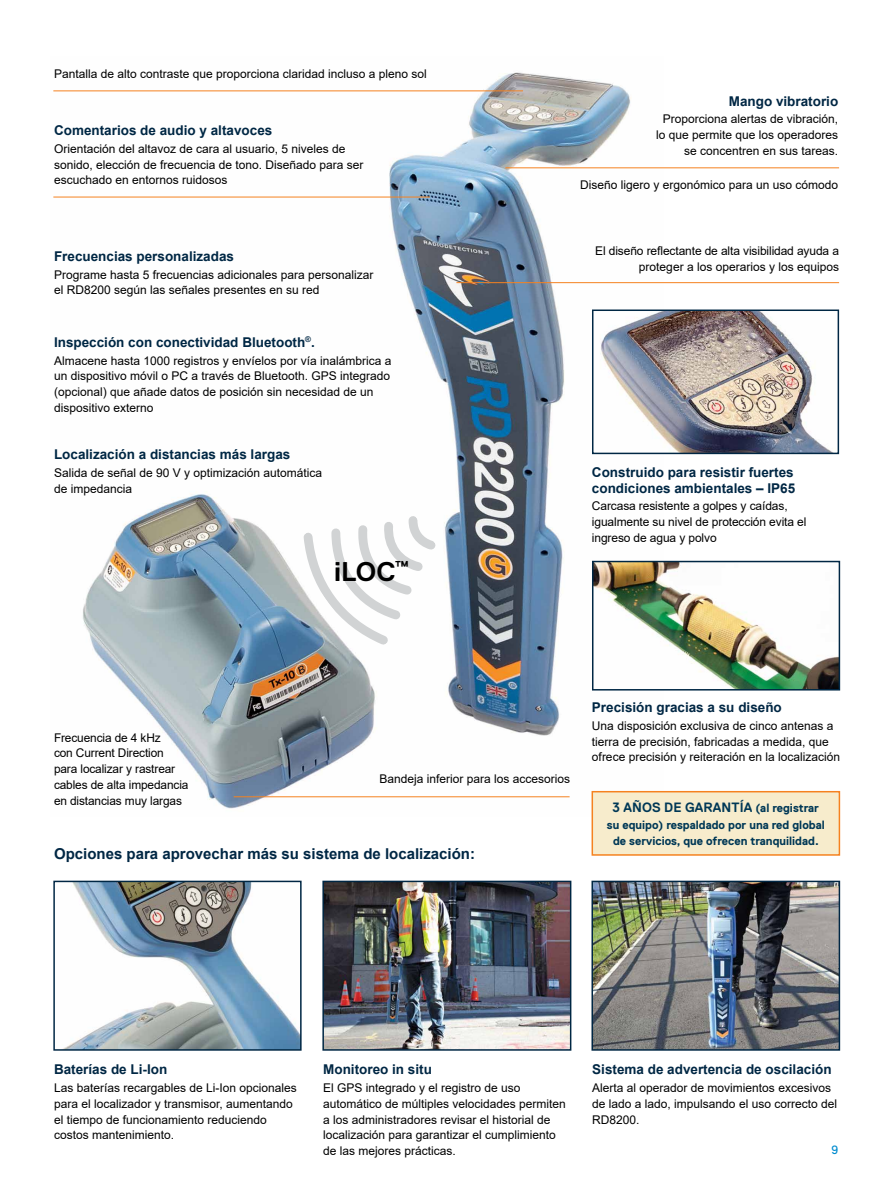
<style>
.page{position:relative;width:893px;height:1187px;background:#fff}
.page>*{position:absolute;margin:0;border:0;box-sizing:border-box;transform-origin:0 0}
.t1{font:700 27px "Replica Std";color:#000}
.t2{font:700 15px "Arial";color:#002744}
.t3{font:700 13.5px/15.8px "Arial";color:#002744}
.t4{font:700 13.5px "Replica Std";letter-spacing:.01em;color:#003856}
.t5{font:12px/15.8px "Arial";color:#000}
.t6{font:700 12px/16.5px "Replica Std";color:#003856;text-align:center}
.t7{font:12px "Replica Std";color:#008ccf}
.s1{font-size:12px}
</style>
<div class="page">
<img style="left:53px;top:72px;width:611px;height:737px">
<img style="left:325px;top:883px;width:243px;height:164px">
<div style="left:322px;top:880px;width:249px;height:170px;border:2px solid #002744"></div>
<img style="left:594px;top:883px;width:243px;height:164px">
<div style="left:591px;top:880px;width:249px;height:170px;border:2px solid #002744"></div>
<img style="left:66px;top:883px;width:233px;height:164px">
<div style="left:53px;top:880px;width:249px;height:170px;border:2px solid #002744"></div>
<img style="left:595px;top:312px;width:236px;height:139px">
<div style="left:592px;top:309px;width:247px;height:145px;border:2px solid #002744"></div>
<img style="left:595px;top:563px;width:242px;height:124px">
<div style="left:592px;top:560px;width:248px;height:130px;border:2px solid #002744"></div>
<div style="left:592px;top:791px;width:247px;height:63px;background:#f7eccc"></div>
<div style="left:591px;top:790px;width:249px;height:65px;border:2px solid #f58220"></div>
<hr style="left:53px;top:90px;width:470px;height:1px;background:#f58220">
<hr style="left:456px;top:282px;width:383px;height:1px;background:#f58220">
<svg style="left:298px;top:511px;width:144px;height:140px"></svg>
<hr style="left:234px;top:796px;width:336px;height:1px;background:#f58220">
<hr style="left:505px;top:167px;width:334px;height:1px;background:#f58220">
<hr style="left:53px;top:197px;width:377px;height:1px;background:#f58220">
<p class="t5" style="left:54px;top:66px;width:374px">Pantalla de alto contraste que proporciona claridad incluso a pleno sol</p>
<p class="t3" style="left:54px;top:122px;width:220px">Comentarios de audio y altavoces</p>
<p class="t5" style="left:54px;top:141px;width:311px">Orientación del altavoz de cara al usuario, 5 niveles de sonido, elección de frecuencia de tono. Diseñado para ser escuchado en entornos ruidosos</p>
<p class="t3" style="left:54px;top:248px;width:182px">Frecuencias personalizadas</p>
<p class="t5" style="left:54px;top:266px;width:321px">Programe hasta 5 frecuencias adicionales para personalizar el RD8200 según las señales presentes en su red</p>
<p class="t3" style="left:54px;top:334px;width:262px">Inspección con conectividad Bluetooth<sup>®</sup>.</p>
<p class="t5" style="left:54px;top:352px;width:339px">Almacene hasta 1000 registros y envíelos por vía inalámbrica a un dispositivo móvil o PC a través de Bluetooth. GPS integrado (opcional) que añade datos de posición sin necesidad de un dispositivo externo</p>
<p class="t3" style="left:54px;top:447px;width:238px">Localización a distancias más largas</p>
<p class="t5" style="left:54px;top:465px;width:270px">Salida de señal de 90 V y optimización automática de impedancia</p>
<h1 class="t1" style="left:334px;top:556px;width:76px">iLOC<sup>™</sup></h1>
<p class="t3" style="left:729px;top:93px;width:111px">Mango vibratorio</p>
<p class="t5" style="left:656px;top:111px;width:184px;text-align:right">Proporciona alertas de vibración, lo que permite que los operadores se concentren en sus tareas.</p>
<p class="t5" style="left:580px;top:176px;width:260px">Diseño ligero y ergonómico para un uso cómodo</p>
<p class="t5" style="left:595px;top:243px;width:245px;text-align:right">El diseño reflectante de alta visibilidad ayuda a proteger a los operarios y los equipos</p>
<p class="t3" style="left:592px;top:464px;width:205px">Construido para resistir fuertes condiciones ambientales – IP65</p>
<p class="t5" style="left:592px;top:498px;width:216px">Carcasa resistente a golpes y caídas, igualmente su nivel de protección evita el ingreso de agua y polvo</p>
<p class="t5" style="left:54px;top:729px;width:136px">Frecuencia de 4 kHz<br>con Current Direction para localizar y rastrear cables de alta impedancia en distancias muy largas</p>
<p class="t5" style="left:380px;top:771px;width:192px">Bandeja inferior para los accesorios</p>
<p class="t2" style="left:54px;top:842px;width:423px">Opciones para aprovechar más su sistema de localización:</p>
<p class="t3" style="left:592px;top:699px;width:191px">Precisión gracias a su diseño</p>
<p class="t5" style="left:592px;top:717px;width:250px">Una disposición exclusiva de cinco antenas a tierra de precisión, fabricadas a medida, que ofrece precisión y reiteración en la localización</p>
<p class="t4" style="left:613px;top:799px;width:208px">3 AÑOS DE GARANTÍA <span class="s1">(al registrar</span></p>
<p class="t6" style="left:607px;top:816px;width:219px">su equipo) respaldado por una red global de servicios, que ofrecen tranquilidad.</p>
<p class="t3" style="left:54px;top:1061px;width:115px">Baterías de Li-Ion</p>
<p class="t5" style="left:54px;top:1079px;width:244px">Las baterías recargables de Li-Ion opcionales para el localizador y transmisor, aumentando el tiempo de funcionamiento reduciendo costos mantenimiento.</p>
<p class="t3" style="left:323px;top:1061px;width:110px">Monitoreo in situ</p>
<p class="t5" style="left:323px;top:1079px;width:244px">El GPS integrado y el registro de uso automático de múltiples velocidades permiten a los administradores revisar el historial de localización para garantizar el cumplimiento de las mejores prácticas.</p>
<p class="t3" style="left:592px;top:1061px;width:241px">Sistema de advertencia de oscilación</p>
<p class="t5" style="left:592px;top:1079px;width:246px">Alerta al operador de movimientos excesivos de lado a lado, impulsando el uso correcto del<br>RD8200.</p>
<p class="t7" style="left:831px;top:1142px;width:8px">9</p>
</div>
